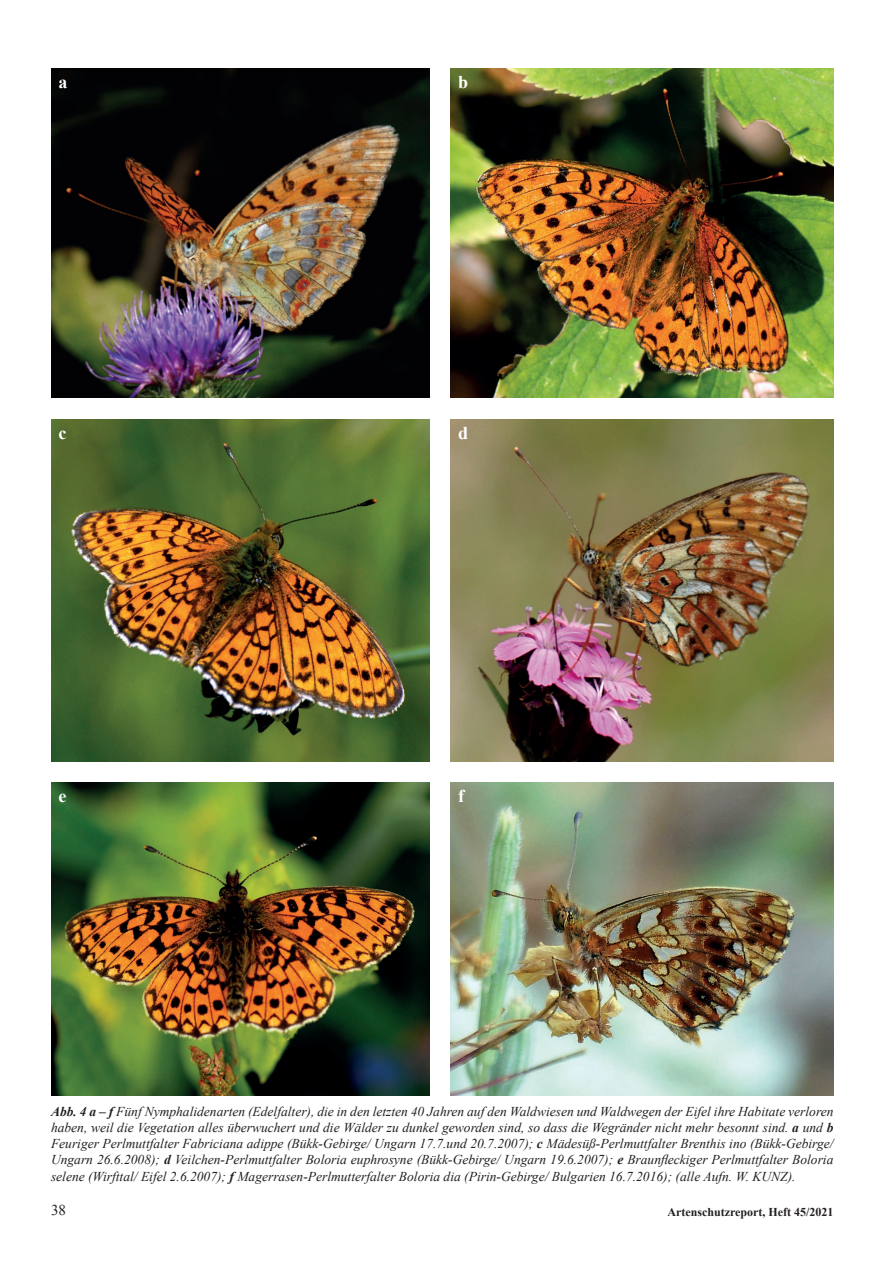
<style>
.page{position:relative;width:893px;height:1263px;background:#fff}
.page>*{position:absolute;margin:0;border:0;box-sizing:border-box;transform-origin:0 0}
.t1{font:700 18px "Times New Roman";color:#fff}
.t2{font:15px "Times New Roman";color:#231f20}
.t3{font:italic 13.5px/16.2px "Times New Roman";color:#231f20;text-align:justify}
.t4{font:700 12px "Times New Roman";color:#231f20}
.s1{font-weight:700}
</style>
<div class="page">
<img style="left:51px;top:68px;width:378px;height:330px">
<img style="left:451px;top:68px;width:382px;height:330px">
<img style="left:51px;top:419px;width:378px;height:342px">
<img style="left:451px;top:419px;width:382px;height:342px">
<img style="left:51px;top:782px;width:378px;height:314px">
<img style="left:451px;top:782px;width:382px;height:314px">
<h1 class="t1" style="left:59px;top:69px;width:10px">a</h1>
<h1 class="t1" style="left:458px;top:69px;width:12px">b</h1>
<h1 class="t1" style="left:59px;top:420px;width:9px">c</h1>
<h1 class="t1" style="left:458px;top:420px;width:12px">d</h1>
<h1 class="t1" style="left:59px;top:784px;width:9px">e</h1>
<h1 class="t1" style="left:458px;top:784px;width:7px">f</h1>
<p class="t3" style="left:51px;top:1103px;width:784px"><span class="s1">Abb. 4 a – f</span> Fünf Nymphalidenarten (Edelfalter), die in den letzten 40 Jahren auf den Waldwiesen und Waldwegen der Eifel ihre Habitate verloren haben, weil die Vegetation alles überwuchert und die Wälder zu dunkel geworden sind, so dass die Wegränder nicht mehr besonnt sind. <span class="s1">a</span> und <span class="s1">b </span>Feuriger Perlmuttfalter Fabriciana adippe (Bükk-Gebirge/ Ungarn 17.7.und 20.7.2007); <span class="s1">c</span> Mädesüß-Perlmuttfalter Brenthis ino (Bükk-Gebirge/ Ungarn 26.6.2008); <span class="s1">d</span> Veilchen-Perlmuttfalter Boloria euphrosyne (Bükk-Gebirge/ Ungarn 19.6.2007); <span class="s1">e</span> Braunfleckiger Perlmuttfalter Boloria selene (Wirfttal/ Eifel 2.6.2007); <span class="s1">f</span> Magerrasen-Perlmutterfalter Boloria dia (Pirin-Gebirge/ Bulgarien 16.7.2016); (alle Aufn. W. KUNZ).</p>
<p class="t2" style="left:51px;top:1200px;width:16px">38</p>
<p class="t4" style="left:667px;top:1204px;width:168px">Artenschutzreport, Heft 45/2021</p>
</div>
